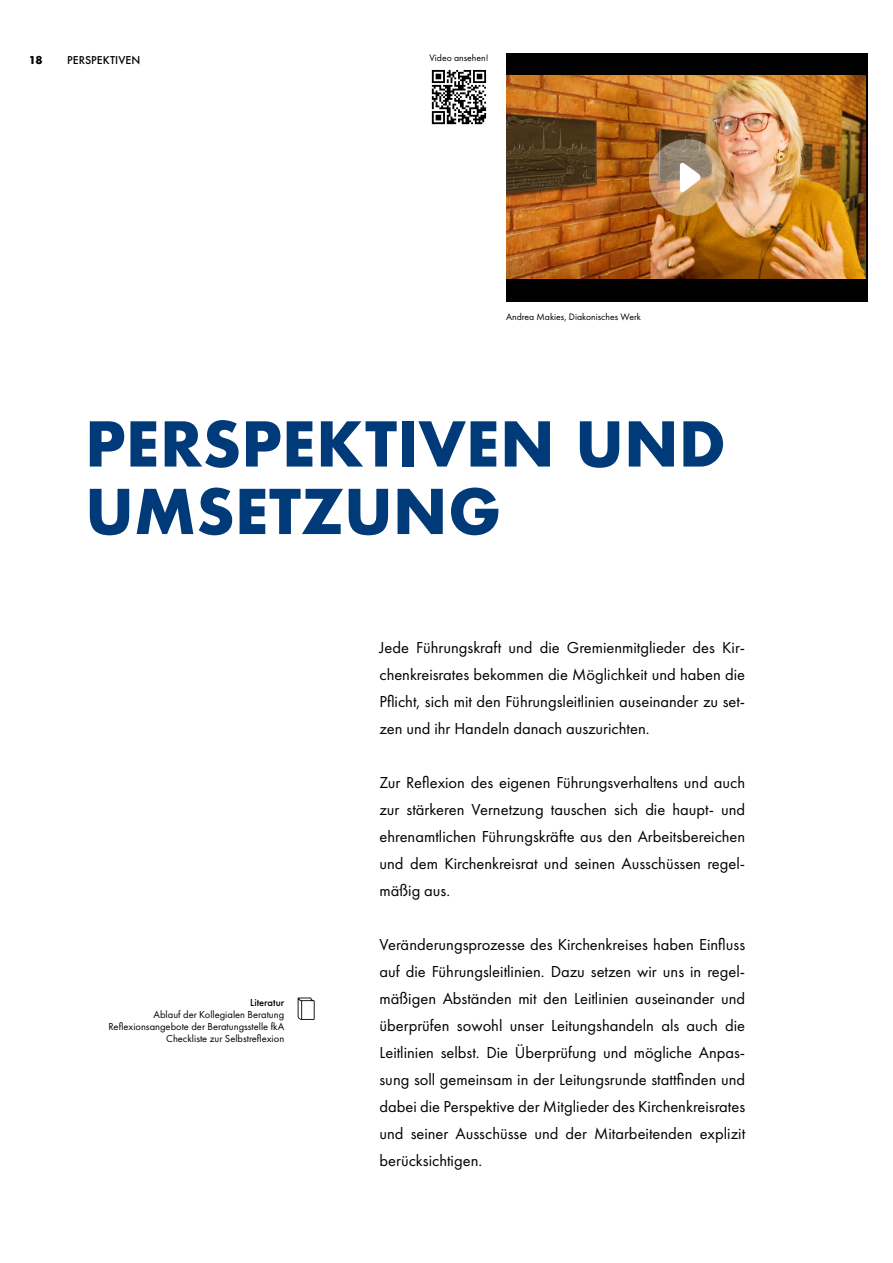
<style>
.page{position:relative;width:893px;height:1263px;background:#fff}
.page>*{position:absolute;margin:0;border:0;box-sizing:border-box;transform-origin:0 0}
.t1{font:700 60px/67.5px "Futura";color:#003a78}
.t2{font:16.5px/27px "Futura PT";color:#000;text-align:justify}
.t3{font:10.5px/12px "Futura PT";color:#000;text-align:right}
.t4{font:500 10.5px "Futura";color:#000}
.t5{font:500 10.5px "Futura PT";color:#000}
.t6{font:700 10.5px "Futura";color:#000}
.t7{font:9.75px "Futura PT";color:#000}
</style>
<div class="page">
<div style="left:506px;top:53px;width:362px;height:249px;background:#000"></div>
<svg style="left:431px;top:70px;width:56px;height:55px"></svg>
<svg style="left:432px;top:70px;width:54px;height:54px"></svg>
<img style="left:506px;top:76px;width:359px;height:202px">
<svg style="left:649px;top:139px;width:76px;height:77px"></svg>
<svg style="left:680px;top:162px;width:21px;height:31px"></svg>
<svg style="left:298px;top:997px;width:17px;height:23px"></svg>
<p class="t6" style="left:29px;top:52px;width:15px">18</p>
<p class="t4" style="left:67px;top:53px;width:75px">PERSPEKTIVEN</p>
<p class="t7" style="left:429px;top:52px;width:60px">Video ansehen!</p>
<p class="t7" style="left:506px;top:311px;width:137px">Andrea Makies, Diakonisches Werk</p>
<h1 class="t1" style="left:85px;top:410px;width:642px">PERSPEKTIVEN UND<br>UMSETZUNG</h1>
<p class="t5" style="left:250px;top:996px;width:36px">Literatur</p>
<p class="t3" style="left:109px;top:1008px;width:177px">Ablauf der Kollegialen Beratung<br>Reflexionsangebote der Beratungsstelle fkA<br>Checkliste zur Selbstreflexion</p>
<p class="t2" style="left:379px;top:634px;width:367px">Jede Führungskraft und die Gremienmitglieder des Kir&shy;chenkreisrates bekommen die Möglichkeit und haben die Pflicht, sich mit den Führungsleitlinien auseinander zu set&shy;zen und ihr Handeln danach auszurichten.</p>
<p class="t2" style="left:379px;top:769px;width:367px">Zur Reflexion des eigenen Führungsverhaltens und auch zur stärkeren Vernetzung tauschen sich die haupt- und ehrenamtlichen Führungskräfte aus den Arbeitsbereichen und dem Kirchenkreisrat und seinen Ausschüssen regel&shy;mäßig aus.</p>
<p class="t2" style="left:379px;top:931px;width:367px">Veränderungsprozesse des Kirchenkreises haben Einfluss auf die Führungsleitlinien. Dazu setzen wir uns in regel&shy;mäßigen Abständen mit den Leitlinien auseinander und überprüfen sowohl unser Leitungshandeln als auch die Leitlinien selbst. Die Überprüfung und mögliche Anpas&shy;sung soll gemeinsam in der Leitungsrunde stattfinden und dabei die Perspektive der Mitglieder des Kirchenkreisrates und seiner Ausschüsse und der Mitarbeitenden explizit berücksichtigen.</p>
</div>
